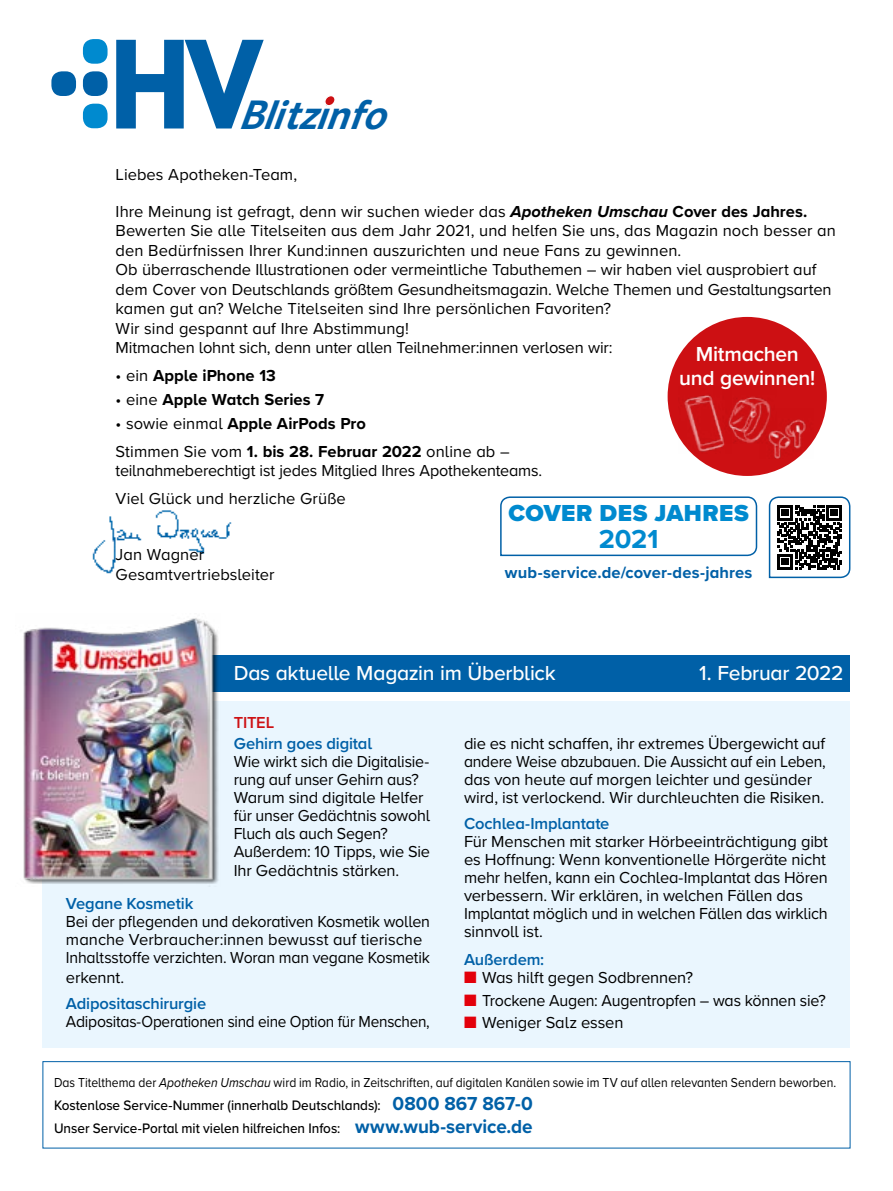
<style>
.page{position:relative;width:893px;height:1191px;background:#fff}
.page>*{position:absolute;margin:0;border:0;box-sizing:border-box;transform-origin:0 0}
.t1{font:700 117.6px "Futura LT";color:#0060a7;scale:.85 1}
.t2{font:italic 700 42.75px "Corporate S";color:#0060a7}
.t3{font:700 27px "Proxima Nova A";color:#008acf}
.t4{font:900 24px "Proxima Nova A";letter-spacing:.02em;color:#008acf}
.t5{font:500 21px "Proxima Nova A";letter-spacing:-.015em;color:#fff}
.t6{font:600 21px/23.5px "Proxima Nova A";letter-spacing:-.015em;color:#fff;text-align:center}
.t7{font:16.5px/18px "Proxima Nova A";letter-spacing:-.01em;color:#000}
.t8{font:600 16.5px "Proxima Nova A";letter-spacing:-.01em;color:#0060a7}
.t9{font:16.5px "Proxima Nova A";letter-spacing:-.01em;color:#000;scale:.96 1}
.t10{font:700 16.5px "Proxima Nova A";color:#000}
.t11{font:700 16.5px "Proxima Nova A";letter-spacing:.01em;color:#0060a7}
.t12{font:600 16.5px "Proxima Nova A";letter-spacing:-.015em;color:#cd1013}
.t13{font:500 14.25px/23.1px "Proxima Nova A";letter-spacing:-.005em;color:#000;scale:.95 1}
.t14{font:13.5px "Proxima Nova A";color:#000;scale:.9 1}
.s1{font-weight:700;font-style:italic}
.s2{font-weight:700}
.s3{font-weight:400}
.s4{color:#e3000b}
.s5{font-style:italic}
.s6{font-weight:700;font-size:19.5px;color:#0060a7}
</style>
<div class="page">
<div style="left:43px;top:701px;width:807px;height:346px;background:#eaf6fe"></div>
<div style="left:43px;top:1061px;width:807px;height:87px;border:1px solid #0060a7"></div>
<img style="left:92px;top:510px;width:140px;height:64px">
<svg style="left:768px;top:496px;width:83px;height:83px"></svg>
<div style="left:668px;top:317px;width:159px;height:159px;background:#cd1013;border-radius:50%"></div>
<img style="left:678px;top:395px;width:47px;height:59px">
<img style="left:723px;top:395px;width:47px;height:48px">
<img style="left:760px;top:408px;width:53px;height:51px">
<svg style="left:500px;top:496px;width:258px;height:61px"></svg>
<svg style="left:325px;top:96px;width:10px;height:10px"></svg>
<div style="left:324px;top:95px;width:12px;height:11px;border:1px solid #fff;border-radius:5px"></div>
<div style="left:83px;top:39px;width:25px;height:25px;background:#008acf;border-radius:10px"></div>
<div style="left:83px;top:71px;width:25px;height:25px;background:#0060a7;border-radius:10px"></div>
<div style="left:51px;top:71px;width:25px;height:25px;background:#0060a7;border-radius:10px"></div>
<div style="left:83px;top:104px;width:25px;height:24px;background:#008acf;border-radius:10px"></div>
<div style="left:43px;top:655px;width:807px;height:36px;background:#0060a7"></div>
<img style="left:23px;top:618px;width:198px;height:268px">
<h1 class="t1" style="left:110px;top:6px;width:181px">HV</h1>
<h2 class="t2" style="left:238px;top:85px;width:169px">Blitzinfo</h2>
<p class="t7" style="left:116px;top:165px;width:183px">Liebes Apotheken-Team,</p>
<p class="t7" style="left:116px;top:200px;width:722px;line-height:19.5px">Ihre Meinung ist gefragt, denn wir suchen wieder das <span class="s1">Apotheken Umschau</span> <span class="s2">Cover des Jahres.<br></span>Bewerten Sie alle Titelseiten aus dem Jahr 2021, und helfen Sie uns, das Magazin noch besser an den Bedürfnissen Ihrer Kund:innen auszurichten und neue Fans zu gewinnen.<br>Ob überraschende Illustrationen oder vermeintliche Tabuthemen – wir haben viel ausprobiert auf dem Cover von Deutschlands größtem Gesundheitsmagazin. Welche Themen und Gestaltungsarten kamen gut an? Welche Titelseiten sind Ihre persönlichen Favoriten?<br>Wir sind gespannt auf Ihre Abstimmung!<br>Mitmachen lohnt sich, denn unter allen Teilnehmer:innen verlosen wir:</p>
<p class="t10" style="left:116px;top:363px;width:162px"><span class="s3">• ein</span> Apple iPhone 13</p>
<p class="t10" style="left:116px;top:387px;width:210px"><span class="s3">• eine</span> Apple Watch Series 7</p>
<p class="t7" style="left:116px;top:408px;width:395px;line-height:28px">• sowie einmal <span class="s2">Apple AirPods Pro<br></span>Stimmen Sie vom <span class="s2">1. bis 28. Februar 2022</span> online ab –</p>
<p class="t7" style="left:116px;top:456px;width:428px;line-height:28px">teilnahmeberechtigt ist jedes Mitglied Ihres Apothekenteams.<br>Viel Glück und herzliche Grüße</p>
<p class="t6" style="left:679px;top:342px;width:138px">Mitmachen und gewinnen!</p>
<h3 class="t4" style="left:508px;top:495px;width:242px">COVER DES JAHRES</h3>
<h3 class="t3" style="left:599px;top:519px;width:61px">2021</h3>
<p class="t7" style="left:116px;top:544px;width:160px;line-height:19.5px">Jan Wagner<br>Gesamtvertriebsleiter</p>
<p class="t11" style="left:505px;top:560px;width:249px">wub-service.de/cover-des-jahres</p>
<p class="t5" style="left:234px;top:657px;width:323px">Das aktuelle Magazin im Überblick</p>
<p class="t5" style="left:699px;top:657px;width:146px">1. Februar 2022</p>
<p class="t12" style="left:234px;top:710px;width:42px">TITEL</p>
<p class="t8" style="left:234px;top:731px;width:140px">Gehirn goes digital</p>
<p class="t7" style="left:234px;top:751px;width:198px">Wie wirkt sich die Digitalisie&shy;rung auf unser Gehirn aus?<br>Warum sind digitale Helfer für unser Gedächtnis sowohl<br>Fluch als auch Segen?<br>Außerdem: 10 Tipps, wie Sie</p>
<p class="t7" style="left:234px;top:861px;width:167px">Ihr Gedächtnis stärken.</p>
<p class="t8" style="left:66px;top:891px;width:129px">Vegane Kosmetik</p>
<p class="t7" style="left:66px;top:912px;width:366px">Bei der pflegenden und dekorativen Kosmetik wollen manche Verbraucher:innen bewusst auf tierische<br>Inhaltsstoffe verzichten. Woran man vegane Kosmetik</p>
<p class="t7" style="left:66px;top:967px;width:60px">erkennt.</p>
<p class="t8" style="left:66px;top:991px;width:142px">Adipositaschirurgie</p>
<p class="t9" style="left:66px;top:1009px;width:381px">Adipositas-Operationen sind eine Option für Menschen,</p>
<p class="t7" style="left:464px;top:733px;width:363px">die es nicht schaffen, ihr extremes Übergewicht auf andere Weise abzubauen. Die Aussicht auf ein Leben, das von heute auf morgen leichter und gesünder wird, ist verlockend. Wir durchleuchten die Risiken.</p>
<p class="t8" style="left:464px;top:811px;width:147px">Cochlea-Implantate</p>
<p class="t7" style="left:464px;top:832px;width:366px">Für Menschen mit starker Hörbeeinträchtigung gibt es Hoffnung: Wenn konventionelle Hörgeräte nicht mehr helfen, kann ein Cochlea-Implantat das Hören verbessern. Wir erklären, in welchen Fällen das Implantat möglich und in welchen Fällen das wirklich sinnvoll ist.</p>
<p class="t8" style="left:464px;top:947px;width:82px">Außerdem:</p>
<p class="t7" style="left:464px;top:968px;width:231px"><span class="s4">■</span> Was hilft gegen Sodbrennen?</p>
<p class="t7" style="left:464px;top:990px;width:363px"><span class="s4">■</span> Trockene Augen: Augentropfen – was können sie?</p>
<p class="t7" style="left:464px;top:1012px;width:161px"><span class="s4">■</span> Weniger Salz essen</p>
<p class="t14" style="left:54px;top:1072px;width:871px">Das Titelthema der <span class="s5">Apotheken Umschau</span> wird im Radio, in Zeitschriften, auf digitalen Kanälen sowie im TV auf allen relevanten Sendern beworben.</p>
<p class="t13" style="left:54px;top:1093px;width:506px">Kostenlose Service-Nummer (innerhalb Deutschlands): <span class="s6">0800 867 867-0<br></span>Unser Service-Portal mit vielen hilfreichen Infos: <span class="s6">www.wub-service.de</span></p>
</div>
